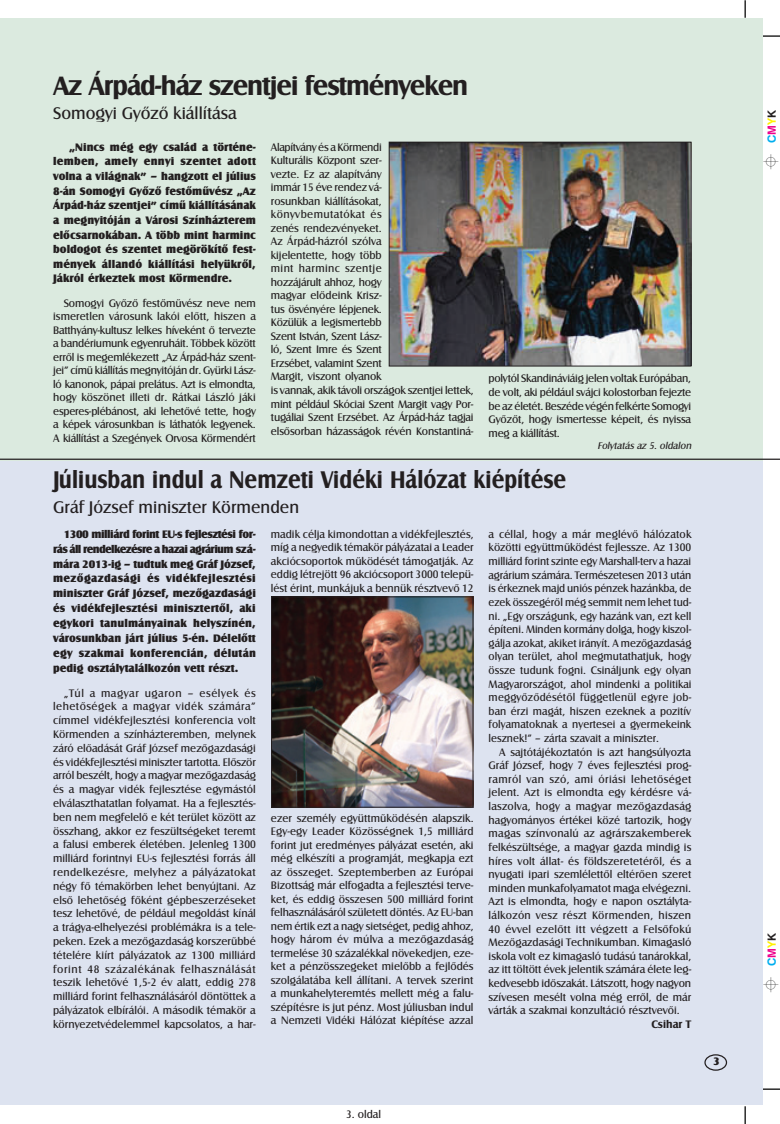
<style>
.page{position:relative;width:780px;height:1124px;background:#fff}
.page>*{position:absolute;margin:0;border:0;box-sizing:border-box;transform-origin:0 0}
.a_kormend_fej{font:27.5px "Hu Castle T Bold";letter-spacing:-.04em;color:#231f20}
.a_kormend_fej-2{font:25px "Hu Castle T Bold";color:#231f20;scale:.9 1}
.KH_Szöveg{font:18.75px "Mini Pics Classic";color:#000}
.a_kormend_kisfej{font:17.5px "Hu Castle T Book";color:#231f20}
.KH_Szöveg-2{font:11.25px/13.5px "Hu Castle T Book";letter-spacing:-.01em;color:#231f20;text-align:justify}
.KH_Szöveg_kiemelés{font:11.25px/14.9px "Hu Castle T Ult";color:#231f20;text-align:justify}
.KH_Szöveg-3{font:700 11.25px "Swiss HBT";color:#00aeef}
.KH_Szerző{font:11.25px "Hu Castle T Bold";color:#231f20}
.KH_Szöveg-4{font:italic 10px "Hu Castle T Book";color:#231f20}
.s1{color:#ed028c}
.s2{color:#fff101}
.s3{color:#231f20}
</style>
<div class="page">
<hr style="left:730px;top:35px;width:49px;height:2px;background:#000">
<hr style="left:744px;top:0;width:1px;height:45px;background:#000">
<hr style="left:744px;top:1080px;width:1px;height:43px;background:#000">
<hr style="left:723px;top:1088px;width:56px;height:1px;background:#000">
<div style="left:0;top:18px;width:762px;height:1017px;background:#dbeadf"></div>
<div style="left:0;top:461px;width:762px;height:643px;background:#dde3f0"></div>
<div style="left:704px;top:1054px;width:23px;height:16px;border:1px solid #231f20;border-radius:50%"></div>
<hr style="left:0;top:458px;width:779px;height:2px;background:#231f20">
<img style="left:273px;top:598px;width:198px;height:207px">
<div style="left:271px;top:596px;width:202px;height:211px;border:1px solid #231f20"></div>
<img style="left:391px;top:144px;width:298px;height:220px">
<div style="left:389px;top:142px;width:302px;height:224px;border:1px solid #231f20"></div>
<p class="a_kormend_fej" style="left:53px;top:70px;width:416px">Az Árpád-ház szentjei festményeken</p>
<p class="a_kormend_kisfej" style="left:53px;top:104px;width:185px">Somogyi Gyôzô kiállítása</p>
<p class="KH_Szöveg_kiemelés" style="left:53px;top:139px;width:204px;text-indent:16px">„Nincs még egy család a történe&shy;lemben, amely ennyi szentet adott volna a világnak” – hangzott el július 8-án Somogyi Gyôzô festômûvész „Az Árpád-ház szentjei” címû kiállításának a megnyitóján a Városi Színházterem elôcsarnokában. A több mint harminc boldogot és szentet megörökítô fest&shy;mények állandó kiállítási helyükrôl, Jákról érkeztek most Körmendre.</p>
<p class="KH_Szöveg-2" style="left:53px;top:296px;width:204px;text-indent:11px">Somogyi Gyôzô festômûvész neve nem ismeretlen városunk lakói elôtt, hiszen a Batthyány-kultusz lelkes híveként ô tervezte a bandériumunk egyenruháit. Többek között errôl is megemlékezett „Az Árpád-ház szent&shy;jei” címû kiállítás megnyitóján dr. Gyürki Lász&shy;ló kanonok, pápai prelátus. Azt is elmondta, hogy köszönet illeti dr. Rátkai László jáki esperes-plébánost, aki lehetôvé tette, hogy a képek városunkban is láthatók legyenek.<br>A kiállítást a Szegények Orvosa Körmendért</p>
<p class="KH_Szöveg-2" style="left:271px;top:140px;width:204px;text-align:left">Alapítvány és a Körmendi<br>Kulturális Központ szer-<br>vezte. Ez az alapítvány<br>immár 15 éve rendez vá-<br>rosunkban kiállításokat, könyvbemutatókat és<br>zenés rendezvényeket.<br>Az Árpád-házról szólva<br>kijelentette, hogy több<br>mint harminc szentje<br>hozzájárult ahhoz, hogy<br>magyar elôdeink Krisz-<br>tus ösvényére lépjenek.<br>Közülük a legismertebb<br>Szent István, Szent Lász-<br>ló, Szent Imre és Szent<br>Erzsébet, valamint Szent<br>Margit, viszont olyanok<br>is vannak, akik távoli országok szentjei lettek, mint például Skóciai Szent Margit vagy Por&shy;tugáliai Szent Erzsébet. Az Árpád-ház tagjai elsôsorban házasságok révén Konstantiná-</p>
<p class="KH_Szöveg-2" style="left:488px;top:372px;width:204px">polytól Skandináviáig jelen voltak Európában, de volt, aki például svájci kolostorban fejezte be az életét. Beszéde végén felkérte Somogyi Gyôzôt, hogy ismertesse képeit, és nyissa meg a kiállítást.</p>
<p class="KH_Szöveg-4" style="left:597px;top:440px;width:97px">Folytatás az 5. oldalon</p>
<p class="a_kormend_fej-2" style="left:53px;top:465px;width:571px">Júliusban indul a Nemzeti Vidéki Hálózat kiépítése</p>
<p class="a_kormend_kisfej" style="left:53px;top:497px;width:247px">Gráf József miniszter Körmenden</p>
<p class="KH_Szöveg_kiemelés" style="left:53px;top:526px;width:204px;text-indent:11px">1300 milliárd forint EU-s fejlesztési for&shy;rás áll rendelkezésre a hazai agrárium szá&shy;mára 2013-ig – tudtuk meg Gráf József, mezôgazdasági és vidékfejlesztési miniszter Gráf József, mezôgazdasági és vidékfejlesztési minisztertôl, aki egykori tanulmányainak helyszínén, városunkban járt július 5-én. Délelôtt egy szakmai konferencián, délután pedig osztálytalálkozón vett részt.</p>
<p class="KH_Szöveg-2" style="left:53px;top:685px;width:204px;text-indent:11px">„Túl a magyar ugaron – esélyek és lehetôségek a magyar vidék számára” címmel vidékfejlesztési konferencia volt Körmenden a színházteremben, melynek záró elôadását Gráf József mezôgazdasági és vidékfejlesztési miniszter tartotta. Elôször arról beszélt, hogy a magyar mezôgazdaság és a magyar vidék fejlesztése egymástól elválaszthatatlan folyamat. Ha a fejlesztés&shy;ben nem megfelelô e két terület között az összhang, akkor ez feszültségeket teremt a falusi emberek életében. Jelenleg 1300 milliárd forintnyi EU-s fejlesztési forrás áll rendelkezésre, melyhez a pályázatokat négy fô témakörben lehet benyújtani. Az elsô lehetôség fôként gépbeszerzéseket tesz lehetôvé, de például megoldást kínál a trágya-elhelyezési problémákra is a tele&shy;peken. Ezek a mezôgazdaság korszerûbbé tételére kiírt pályázatok az 1300 milliárd forint 48 százalékának felhasználását teszik lehetôvé 1,5-2 év alatt, eddig 278 milliárd forint felhasználásáról döntöttek a pályázatok elbírálói. A második témakör a környezetvédelemmel kapcsolatos, a har-</p>
<p class="KH_Szöveg-2" style="left:271px;top:527px;width:204px">madik célja kimondottan a vidékfejlesztés, míg a negyedik témakör pályázatai a Leader akciócsoportok mûködését támogatják. Az eddig létrejött 96 akciócsoport 3000 telepü&shy;lést érint, munkájuk a bennük résztvevô 12</p>
<p class="KH_Szöveg-2" style="left:271px;top:810px;width:204px">ezer személy együttmûködésén alapszik.<br>Egy-egy Leader Közösségnek 1,5 milliárd forint jut eredményes pályázat esetén, aki még elkészíti a programját, megkapja ezt az összeget. Szeptemberben az Európai Bizottság már elfogadta a fejlesztési terve&shy;ket, és eddig összesen 500 milliárd forint felhasználásáról született döntés. Az EU-ban nem értik ezt a nagy sietséget, pedig ahhoz, hogy három év múlva a mezôgazdaság termelése 30 százalékkal növekedjen, eze&shy;ket a pénzösszegeket mielôbb a fejlôdés szolgálatába kell állítani. A tervek szerint a munkahelyteremtés mellett még a falu&shy;szépítésre is jut pénz. Most júliusban indul a Nemzeti Vidéki Hálózat kiépítése azzal</p>
<p class="KH_Szöveg-2" style="left:488px;top:527px;width:204px">a céllal, hogy a már meglévô hálózatok közötti együttmûködést fejlessze. Az 1300 milliárd forint szinte egy Marshall-terv a hazai agrárium számára. Természetesen 2013 után is érkeznek majd uniós pénzek hazánkba, de ezek összegérôl még semmit nem lehet tud&shy;ni. „Egy országunk, egy hazánk van, ezt kell építeni. Minden kormány dolga, hogy kiszol&shy;gálja azokat, akiket irányít. A mezôgazdaság olyan terület, ahol megmutathatjuk, hogy össze tudunk fogni. Csináljunk egy olyan Magyarországot, ahol mindenki a politikai meggyôzôdésétôl függetlenül egyre job&shy;ban érzi magát, hiszen ezeknek a pozitív folyamatoknak a nyertesei a gyermekeink lesznek!” – zárta szavait a miniszter.</p>
<p class="KH_Szöveg-2" style="left:488px;top:744px;width:204px;text-indent:11px">A sajtótájékoztatón is azt hangsúlyozta Gráf József, hogy 7 éves fejlesztési prog&shy;ramról van szó, ami óriási lehetôséget jelent. Azt is elmondta egy kérdésre vá&shy;laszolva, hogy a magyar mezôgazdaság hagyományos értékei közé tartozik, hogy magas színvonalú az agrárszakemberek felkészültsége, a magyar gazda mindig is híres volt állat- és földszeretetérôl, és a nyugati ipari szemlélettôl eltérôen szeret minden munkafolyamatot maga elvégezni.<br>Azt is elmondta, hogy e napon osztályta&shy;lálkozón vesz részt Körmenden, hiszen 40 évvel ezelôtt itt végzett a Felsôfokú Mezôgazdasági Technikumban. Kimagasló iskola volt ez kimagasló tudású tanárokkal, az itt töltött évek jelentik számára élete leg&shy;kedvesebb idôszakát. Látszott, hogy nagyon szívesen mesélt volna még errôl, de már várták a szakmai konzultáció résztvevôi.</p>
<p class="KH_Szerző" style="left:651px;top:1017px;width:41px">Csihar T</p>
<p class="KH_Szöveg-2" style="left:346px;top:1107px;width:36px">3. oldal</p>
<p class="KH_Szöveg_kiemelés" style="left:713px;top:1053px;width:8px">3</p>
<p class="KH_Szöveg-3" style="left:764px;top:143px;width:35px;rotate:-90deg">C<span class="s1">M</span><span class="s2">Y</span><span class="s3">K</span></p>
<p class="KH_Szöveg" style="left:763px;top:169px;width:18px;rotate:-90deg">:</p>
<p class="KH_Szöveg-3" style="left:764px;top:966px;width:35px;rotate:-90deg">C<span class="s1">M</span><span class="s2">Y</span><span class="s3">K</span></p>
<p class="KH_Szöveg" style="left:763px;top:992px;width:18px;rotate:-90deg">:</p>
</div>
